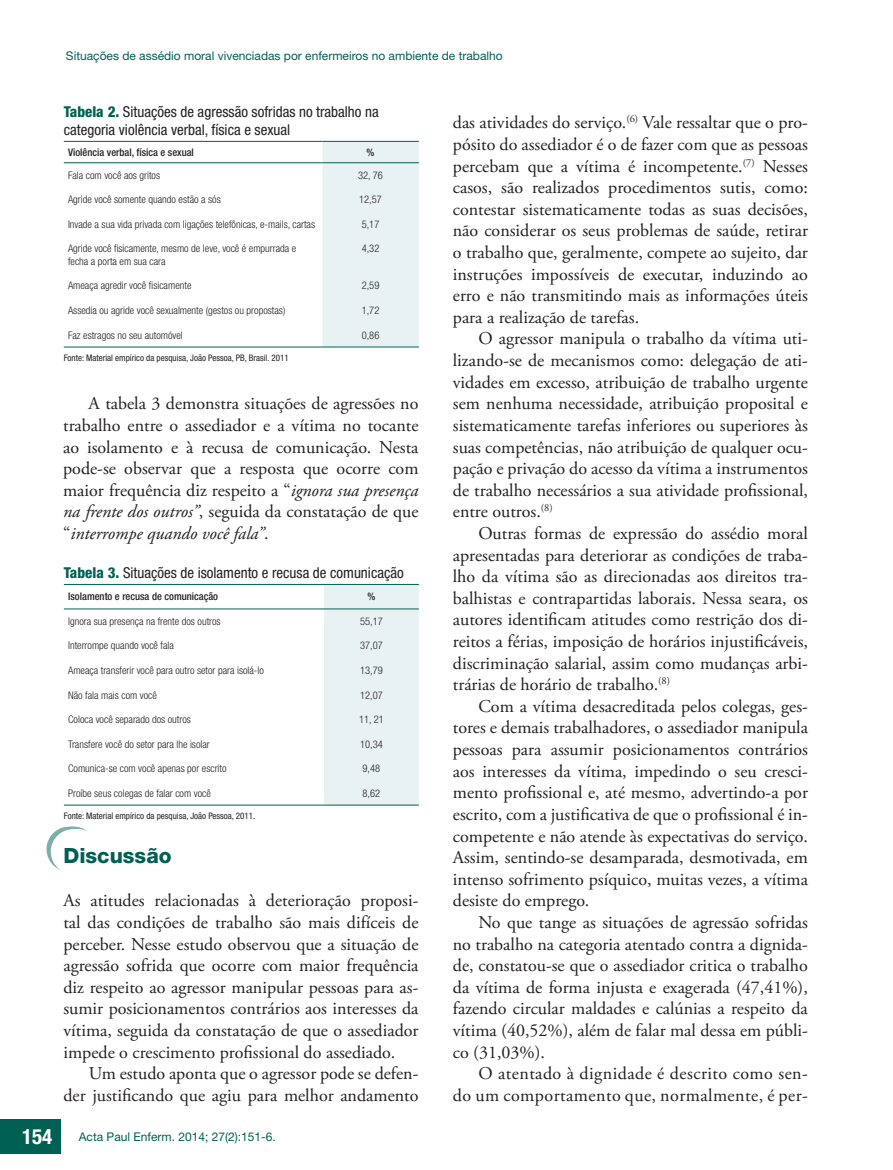
<style>
.page{position:relative;width:893px;height:1170px;background:#fff}
.page>*{position:absolute;margin:0;border:0;box-sizing:border-box;transform-origin:0 0}
.t1{font:800 21px "Helvetica Neue LT Std";color:#006053}
.t2{font:700 condensed 21px "Helvetica Neue LT Std";color:#fff}
.t3{font:18px/21.6px "Adobe Garamond Pro";color:#231f20;text-align:justify}
.t4{font:18px/21.6px "Adobe Garamond Pro";letter-spacing:.025em;color:#231f20;text-align:right}
.t5{font:condensed 15px/18px "Helvetica Neue LT Std";color:#231f20}
.t6{font:12px "Helvetica Neue LT Std";color:#006053}
.t7{font:300 condensed 10.5px/12.6px "Helvetica Neue LT Std";color:#231f20}
.t8{font:500 condensed 10.5px "Helvetica Neue LT Std";color:#231f20}
.t9{font:condensed 9px "Helvetica Neue LT Std";color:#231f20}
.s1{font-weight:800;color:#006053}
.s2{font-style:italic}
</style>
<div class="page">
<div style="left:0;top:1118px;width:61px;height:35px;background:#006053"></div>
<hr style="left:69px;top:826px;width:1px;height:45px;background:#7aafaa">
<svg style="left:71px;top:826px;width:6px;height:4px"></svg>
<hr style="left:73px;top:829px;width:1px;height:45px;background:#fff">
<div style="left:322px;top:142px;width:97px;height:204px;background:#e9f2f2"></div>
<hr style="left:64px;top:346px;width:258px;height:1px;background:#006053">
<hr style="left:322px;top:346px;width:97px;height:1px;background:#006053">
<hr style="left:64px;top:141px;width:258px;height:1px;background:#006053">
<hr style="left:322px;top:141px;width:97px;height:1px;background:#006053">
<hr style="left:64px;top:162px;width:258px;height:1px;background:#006053">
<hr style="left:322px;top:162px;width:97px;height:1px;background:#006053">
<div style="left:324px;top:585px;width:95px;height:219px;background:#e9f2f2"></div>
<hr style="left:64px;top:584px;width:260px;height:1px;background:#006053">
<hr style="left:324px;top:584px;width:95px;height:1px;background:#006053">
<hr style="left:64px;top:608px;width:260px;height:1px;background:#006053">
<hr style="left:324px;top:608px;width:95px;height:1px;background:#006053">
<hr style="left:64px;top:804px;width:260px;height:1px;background:#006053">
<hr style="left:324px;top:804px;width:95px;height:1px;background:#006053">
<p class="t6" style="left:66px;top:48px;width:438px">Situações de assédio moral vivenciadas por enfermeiros no ambiente de trabalho</p>
<p class="t5" style="left:64px;top:103px;width:316px"><span class="s1">Tabela 2.</span> Situações de agressão sofridas no trabalho na categoria violência verbal, física e sexual</p>
<p class="t8" style="left:68px;top:146px;width:127px">Violência verbal, física e sexual</p>
<p class="t8" style="left:367px;top:146px;width:9px">%</p>
<p class="t7" style="left:68px;top:169px;width:94px">Fala com você aos gritos</p>
<p class="t7" style="left:358px;top:169px;width:26px">32, 76</p>
<p class="t7" style="left:68px;top:193px;width:154px">Agride você somente quando estão a sós</p>
<p class="t7" style="left:359px;top:193px;width:24px">12,57</p>
<p class="t7" style="left:68px;top:218px;width:249px">Invade a sua vida privada com ligações telefônicas, e-mails, cartas</p>
<p class="t7" style="left:362px;top:218px;width:19px">5,17</p>
<p class="t7" style="left:68px;top:242px;width:230px">Agride você fisicamente, mesmo de leve, você é empurrada e fecha a porta em sua cara</p>
<p class="t7" style="left:362px;top:242px;width:19px">4,32</p>
<p class="t7" style="left:68px;top:279px;width:125px">Ameaça agredir você fisicamente</p>
<p class="t7" style="left:362px;top:279px;width:19px">2,59</p>
<p class="t7" style="left:68px;top:304px;width:219px">Assedia ou agride você sexualmente (gestos ou propostas)</p>
<p class="t7" style="left:362px;top:304px;width:19px">1,72</p>
<p class="t7" style="left:68px;top:328px;width:116px">Faz estragos no seu automóvel</p>
<p class="t7" style="left:362px;top:328px;width:19px">0,86</p>
<p class="t9" style="left:64px;top:352px;width:226px">Fonte: Material empírico da pesquisa, João Pessoa, PB, Brasil. 2011</p>
<p class="t3" style="left:63px;top:393px;width:357px;text-indent:26px">A tabela 3 demonstra situações de agressões no trabalho entre o assediador e a vítima no tocante ao isolamento e à recusa de comunicação. Nesta pode-se observar que a resposta que ocorre com maior frequência diz respeito a “<span class="s2">ignora sua presença na frente dos outros”</span>, seguida da constatação de que “<span class="s2">interrompe quando você fala”</span>.</p>
<p class="t5" style="left:64px;top:563px;width:341px"><span class="s1">Tabela 3.</span> Situações de isolamento e recusa de comunicação</p>
<p class="t8" style="left:68px;top:590px;width:151px">Isolamento e recusa de comunicação</p>
<p class="t8" style="left:367px;top:590px;width:9px">%</p>
<p class="t7" style="left:68px;top:614px;width:154px">Ignora sua presença na frente dos outros</p>
<p class="t7" style="left:360px;top:614px;width:24px">55,17</p>
<p class="t7" style="left:68px;top:639px;width:107px">Interrompe quando você fala</p>
<p class="t7" style="left:360px;top:639px;width:24px">37,07</p>
<p class="t7" style="left:68px;top:664px;width:197px">Ameaça transferir você para outro setor para isolá-lo</p>
<p class="t7" style="left:360px;top:664px;width:24px">13,79</p>
<p class="t7" style="left:68px;top:688px;width:90px">Não fala mais com você</p>
<p class="t7" style="left:360px;top:688px;width:24px">12,07</p>
<p class="t7" style="left:68px;top:713px;width:124px">Coloca você separado dos outros</p>
<p class="t7" style="left:359px;top:713px;width:26px">11, 21</p>
<p class="t7" style="left:68px;top:737px;width:143px">Transfere você do setor para lhe isolar</p>
<p class="t7" style="left:360px;top:737px;width:24px">10,34</p>
<p class="t7" style="left:68px;top:762px;width:160px">Comunica-se com você apenas por escrito</p>
<p class="t7" style="left:363px;top:762px;width:19px">9,48</p>
<p class="t7" style="left:68px;top:786px;width:144px">Proíbe seus colegas de falar com você</p>
<p class="t7" style="left:363px;top:786px;width:19px">8,62</p>
<p class="t9" style="left:64px;top:810px;width:193px">Fonte: Material empírico da pesquisa, João Pessoa, 2011.</p>
<p class="t1" style="left:63px;top:843px;width:110px">Discussão</p>
<p class="t3" style="left:63px;top:890px;width:357px">As atitudes relacionadas à deterioração proposi&shy;tal das condições de trabalho são mais difíceis de perceber. Nesse estudo observou que a situação de agressão sofrida que ocorre com maior frequência diz respeito ao agressor manipular pessoas para as&shy;sumir posicionamentos contrários aos interesses da vítima, seguida da constatação de que o assediador impede o crescimento profissional do assediado.</p>
<p class="t3" style="left:63px;top:1063px;width:357px;text-align:right">Um estudo aponta que o agressor pode se defen&shy;der justificando que agiu para melhor andamento</p>
<p class="t2" style="left:22px;top:1123px;width:32px">154</p>
<p class="t6" style="left:79px;top:1129px;width:199px">Acta Paul Enferm. 2014; 27(2):151-6.</p>
<p class="t3" style="left:453px;top:112px;width:357px">das atividades do serviço.<sup>(6)</sup> Vale ressaltar que o pro&shy;pósito do assediador é o de fazer com que as pessoas percebam que a vítima é incompetente.<sup>(7)</sup> Nesses casos, são realizados procedimentos sutis, como: contestar sistematicamente todas as suas decisões, não considerar os seus problemas de saúde, retirar o trabalho que, geralmente, compete ao sujeito, dar instruções impossíveis de executar, induzindo ao erro e não transmitindo mais as informações úteis para a realização de tarefas.</p>
<p class="t3" style="left:453px;top:328px;width:357px;text-indent:26px">O agressor manipula o trabalho da vítima uti&shy;lizando-se de mecanismos como: delegação de ati&shy;vidades em excesso, atribuição de trabalho urgente sem nenhuma necessidade, atribuição proposital e sistematicamente tarefas inferiores ou superiores às suas competências, não atribuição de qualquer ocu&shy;pação e privação do acesso da vítima a instrumentos de trabalho necessários a sua atividade profissional, entre outros.<sup>(8)</sup></p>
<p class="t3" style="left:453px;top:523px;width:357px;text-indent:26px">Outras formas de expressão do assédio moral apresentadas para deteriorar as condições de traba&shy;lho da vítima são as direcionadas aos direitos tra&shy;balhistas e contrapartidas laborais. Nessa seara, os autores identificam atitudes como restrição dos di&shy;reitos a férias, imposição de horários injustificáveis, discriminação salarial, assim como mudanças arbi&shy;trárias de horário de trabalho.<sup>(8)</sup></p>
<p class="t3" style="left:453px;top:696px;width:357px;text-indent:26px">Com a vítima desacreditada pelos colegas, ges&shy;tores e demais trabalhadores, o assediador manipula pessoas para assumir posicionamentos contrários aos interesses da vítima, impedindo o seu cresci&shy;mento profissional e, até mesmo, advertindo-a por escrito, com a justificativa de que o profissional é in&shy;competente e não atende às expectativas do serviço.<br>Assim, sentindo-se desamparada, desmotivada, em intenso sofrimento psíquico, muitas vezes, a vítima desiste do emprego.</p>
<p class="t3" style="left:453px;top:912px;width:357px;text-indent:26px">No que tange as situações de agressão sofridas no trabalho na categoria atentado contra a dignida&shy;de, constatou-se que o assediador critica o trabalho da vítima de forma injusta e exagerada (47,41%), fazendo circular maldades e calúnias a respeito da vítima (40,52%), além de falar mal dessa em públi&shy;co (31,03%).</p>
<p class="t4" style="left:453px;top:1063px;width:357px">O atentado à dignidade é descrito como sen-<br>do um comportamento que, normalmente, é per-</p>
</div>
